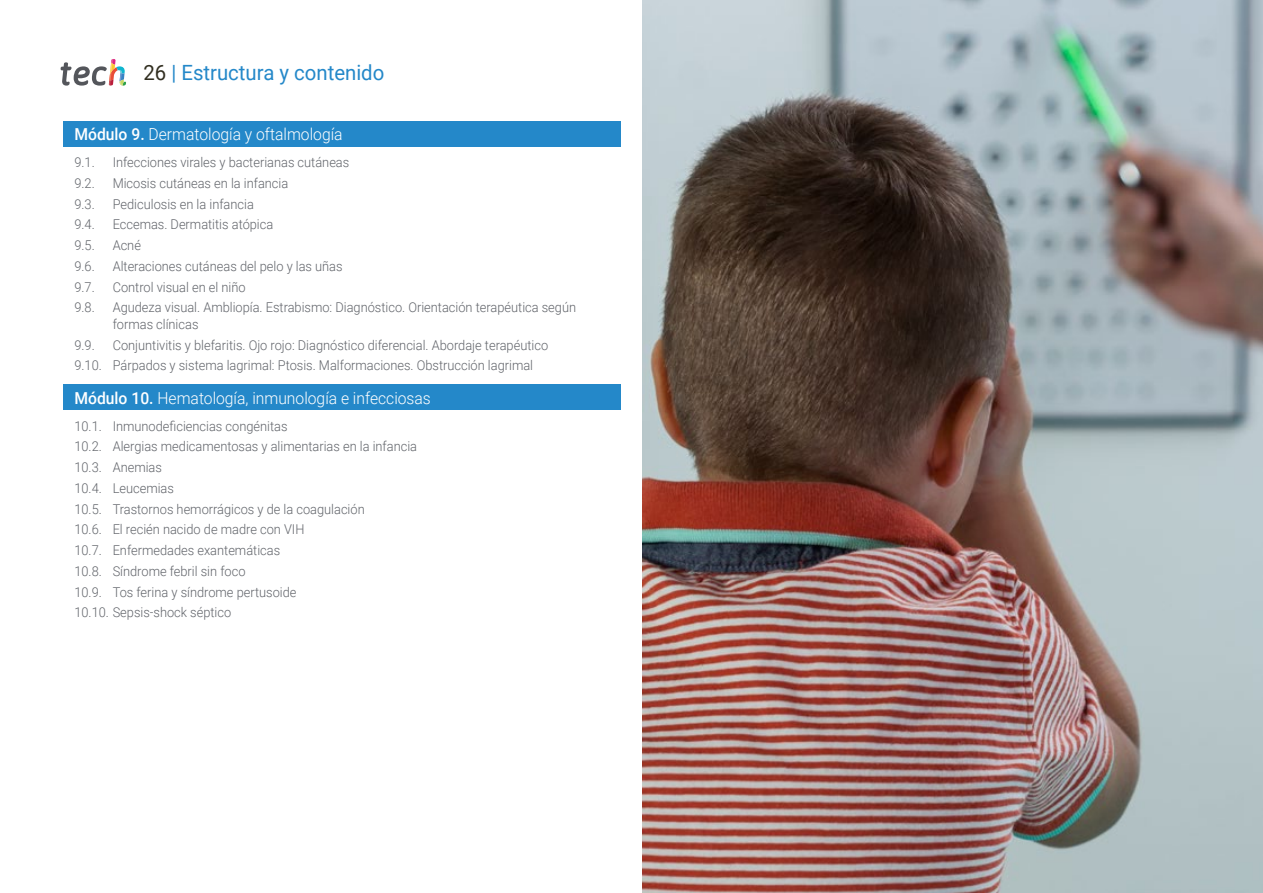
<style>
.page{position:relative;width:1263px;height:893px;background:#fff}
.page>*{position:absolute;margin:0;border:0;box-sizing:border-box;transform-origin:0 0}
.t1{font:21px "Roboto";color:#2488c9}
.t2{font:300 16.5px "Roboto";color:#fff;scale:.95 1}
.t3{font:300 13.5px/20.7px "Roboto";color:#61646a;scale:.95 1}
.s1{color:#312e20}
.s2{font-weight:500}
</style>
<div class="page">
<svg style="left:61px;top:59px;width:65px;height:27px"></svg>
<img style="left:642px;top:0;width:621px;height:893px">
<div style="left:63px;top:121px;width:558px;height:25px;background:#2488c9"></div>
<div style="left:63px;top:385px;width:558px;height:25px;background:#2488c9"></div>
<h1 class="t1" style="left:144px;top:57px;width:242px"><span class="s1">26</span> | Estructura y contenido</h1>
<p class="t2" style="left:74px;top:123px;width:284px"><span class="s2">Módulo 9.</span> Dermatología y oftalmología</p>
<p class="t3" style="left:74px;top:151px;width:23px">9.1.</p>
<p class="t3" style="left:113px;top:151px;width:251px">Infecciones virales y bacterianas cutáneas</p>
<p class="t3" style="left:74px;top:172px;width:23px">9.2.</p>
<p class="t3" style="left:113px;top:172px;width:186px">Micosis cutáneas en la infancia</p>
<p class="t3" style="left:74px;top:193px;width:23px">9.3.</p>
<p class="t3" style="left:113px;top:193px;width:150px">Pediculosis en la infancia</p>
<p class="t3" style="left:74px;top:214px;width:23px">9.4.</p>
<p class="t3" style="left:113px;top:214px;width:171px">Eccemas. Dermatitis atópica</p>
<p class="t3" style="left:74px;top:234px;width:23px">9.5.</p>
<p class="t3" style="left:113px;top:234px;width:31px">Acné</p>
<p class="t3" style="left:74px;top:255px;width:23px">9.6.</p>
<p class="t3" style="left:113px;top:255px;width:244px">Alteraciones cutáneas del pelo y las uñas</p>
<p class="t3" style="left:74px;top:276px;width:23px">9.7.</p>
<p class="t3" style="left:113px;top:276px;width:142px">Control visual en el niño</p>
<p class="t3" style="left:74px;top:297px;width:23px">9.8.</p>
<p class="t3" style="left:113px;top:299px;width:489px;line-height:16.5px">Agudeza visual. Ambliopía. Estrabismo: Diagnóstico. Orientación terapéutica según formas clínicas</p>
<p class="t3" style="left:74px;top:334px;width:23px">9.9.</p>
<p class="t3" style="left:74px;top:334px;width:500px;text-indent:38px">Conjuntivitis y blefaritis. Ojo rojo: Diagnóstico diferencial. Abordaje terapéutico<br>9.10. Párpados y sistema lagrimal: Ptosis. Malformaciones. Obstrucción lagrimal</p>
<p class="t2" style="left:74px;top:386px;width:377px"><span class="s2">Módulo 10.</span> Hematología, inmunología e infecciosas</p>
<p class="t3" style="left:74px;top:415px;width:362px">10.1. Inmunodeficiencias congénitas<br>10.2. Alergias medicamentosas y alimentarias en la infancia 10.3. Anemias<br>10.4. Leucemias<br>10.5. Trastornos hemorrágicos y de la coagulación<br>10.6. El recién nacido de madre con VIH<br>10.7. Enfermedades exantemáticas<br>10.8. Síndrome febril sin foco<br>10.9. Tos ferina y síndrome pertusoide<br>10.10. Sepsis-shock séptico</p>
</div>
